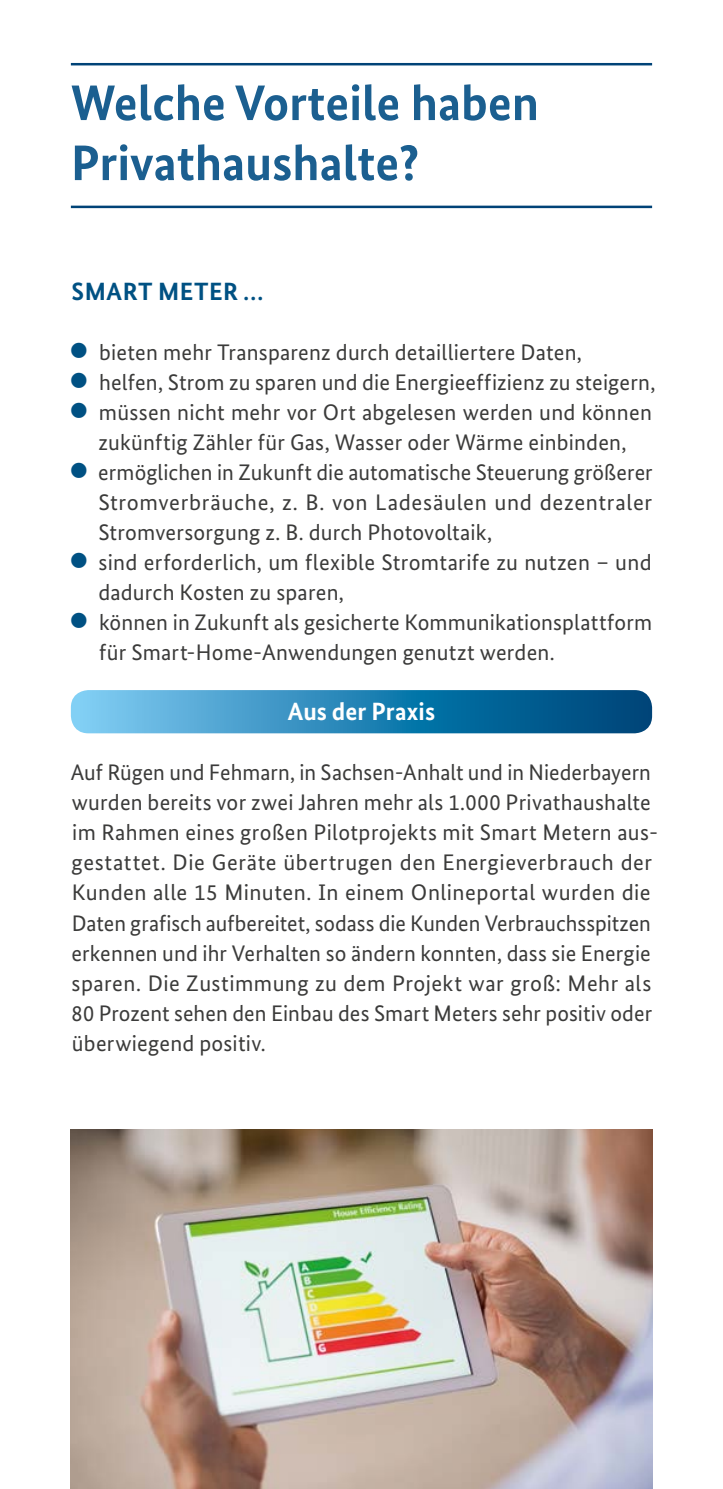
<style>
.page{position:relative;width:723px;height:1489px;background:#fff}
.page>*{position:absolute;margin:0;border:0;box-sizing:border-box;transform-origin:0 0}
.t1{font:700 50px/60px "Bundes Sans";color:#1b5f90}
.t2{font:700 25px "Bundes Sans";letter-spacing:.005em;color:#fff}
.t3{font:700 25px "Bundes Sans";letter-spacing:.02em;color:#005183}
.t4{font:22.5px/30px "Bundes Sans";letter-spacing:.01em;color:#3b3b3a}
.s1{color:#005183}
</style>
<div class="page">
<img style="left:71px;top:1129px;width:581px;height:359px">
<svg style="left:71px;top:690px;width:581px;height:43px"></svg>
<hr style="left:71px;top:63px;width:581px;height:2px;background:#004377">
<hr style="left:71px;top:206px;width:581px;height:2px;background:#004377">
<h2 class="t1" style="left:71px;top:72px;width:469px">Welche Vorteile haben<br>Privathaushalte?</h2>
<h3 class="t3" style="left:72px;top:276px;width:193px">SMART METER …</h3>
<p class="t4" style="left:69px;top:337px;width:514px"><span class="s1">•</span> bieten mehr Transparenz durch detailliertere Daten,</p>
<p class="t4" style="left:69px;top:367px;width:588px"><span class="s1">•</span> helfen, Strom zu sparen und die Energieeffizienz zu steigern,</p>
<p class="t4" style="left:69px;top:397px;width:584px;text-align:center"><span class="s1">•</span> müssen nicht mehr vor Ort abgelesen werden und können zukünftig Zähler für Gas, Wasser oder Wärme einbinden,</p>
<p class="t4" style="left:98px;top:457px;width:556px;text-align:justify;text-indent:-29px"><span class="s1">•</span> ermöglichen in Zukunft die automatische Steuerung größerer Stromverbräuche, z. B. von Ladesäulen und dezentraler Stromversorgung z. B. durch Photovoltaik,</p>
<p class="t4" style="left:98px;top:547px;width:555px;text-indent:-29px"><span class="s1">•</span> sind erforderlich, um flexible Stromtarife zu nutzen – und dadurch Kosten zu sparen,</p>
<p class="t4" style="left:99px;top:607px;width:554px;text-indent:-30px"><span class="s1">•</span> können in Zukunft als gesicherte Kommunikationsplattform für Smart-Home-Anwendungen genutzt werden.</p>
<h3 class="t2" style="left:288px;top:696px;width:149px">Aus der Praxis</h3>
<p class="t4" style="left:71px;top:757px;width:589px">Auf Rügen und Fehmarn, in Sachsen-Anhalt und in Niederbayern wurden bereits vor zwei Jahren mehr als 1.000 Privathaushalte im Rahmen eines großen Pilotprojekts mit Smart Metern aus&shy;gestattet. Die Geräte übertrugen den Energieverbrauch der Kunden alle 15 Minuten. In einem Onlineportal wurden die Daten grafisch aufbereitet, sodass die Kunden Verbrauchsspitzen erkennen und ihr Verhalten so ändern konnten, dass sie Energie sparen. Die Zustimmung zu dem Projekt war groß: Mehr als 80 Prozent sehen den Einbau des Smart Meters sehr positiv oder überwiegend positiv.</p>
</div>
